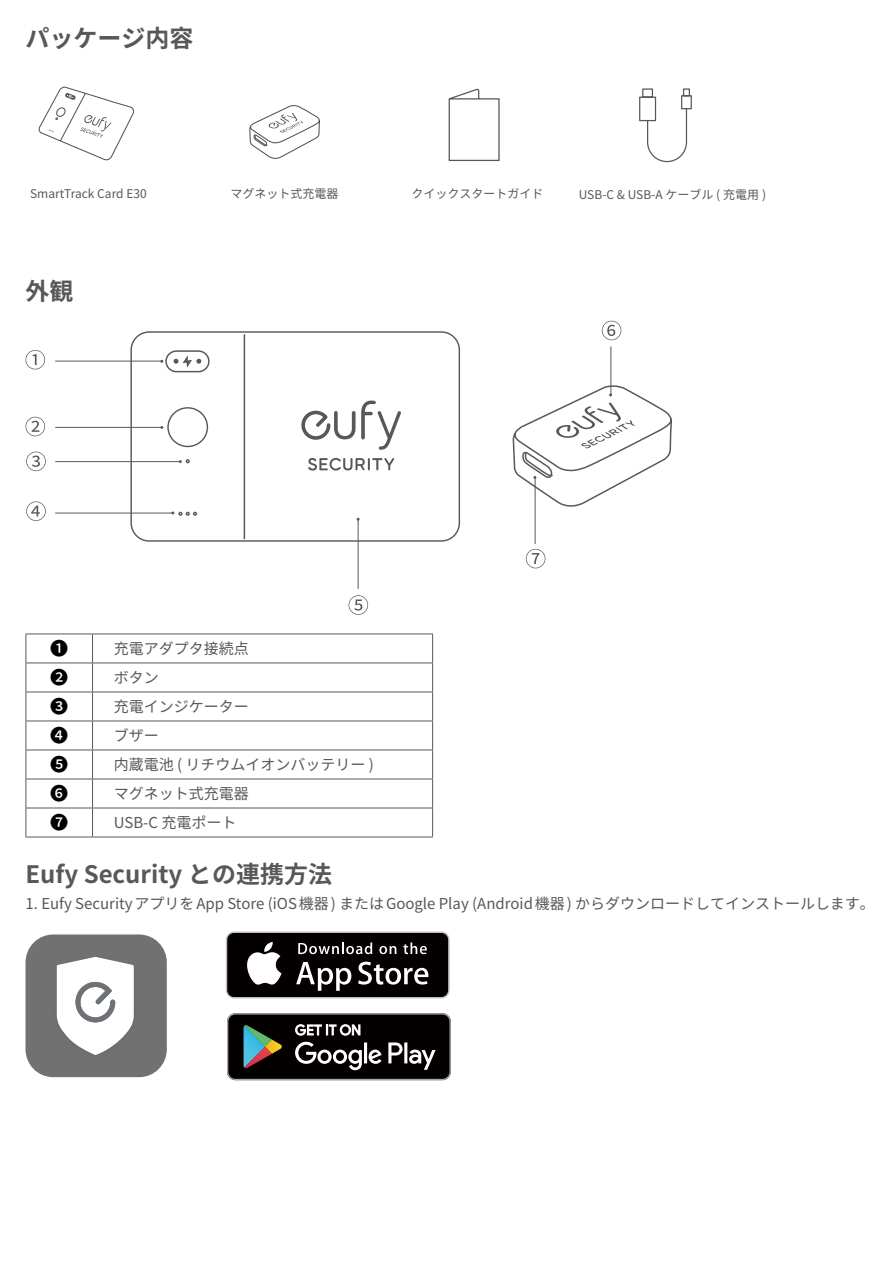
<style>
.page{position:relative;width:893px;height:1263px;background:#fff}
.page>*{position:absolute;margin:0;border:0;box-sizing:border-box;transform-origin:0 0}
.t1{font:700 24px "Noto Sans JP";color:#5a5757}
.t2{font:500 18px "Noto Sans SC";color:#000}
.t3{font:15px "Noto Sans JP";color:#5a5757}
.t4{font:12px "Noto Sans JP";color:#5a5757}
</style>
<div class="page">
<svg style="left:38px;top:86px;width:97px;height:75px"></svg>
<svg style="left:639px;top:88px;width:53px;height:75px"></svg>
<svg style="left:249px;top:105px;width:71px;height:54px"></svg>
<svg style="left:448px;top:89px;width:52px;height:72px"></svg>
<hr style="left:610px;top:347px;width:1px;height:48px;background:#595757">
<svg style="left:349px;top:595px;width:19px;height:20px"></svg>
<div style="left:130px;top:331px;width:330px;height:211px;border:1px solid #595757;border-radius:18px"></div>
<svg style="left:308px;top:458px;width:86px;height:13px"></svg>
<svg style="left:301px;top:400px;width:100px;height:50px"></svg>
<hr style="left:55px;top:513px;width:118px;height:1px;background:#595757">
<hr style="left:55px;top:461px;width:124px;height:1px;background:#595757">
<svg style="left:26px;top:452px;width:20px;height:19px"></svg>
<hr style="left:358px;top:519px;width:1px;height:69px;background:#595757">
<svg style="left:26px;top:501px;width:20px;height:20px"></svg>
<hr style="left:535px;top:478px;width:1px;height:66px;background:#595757">
<svg style="left:512px;top:384px;width:160px;height:155px"></svg>
<hr style="left:55px;top:427px;width:107px;height:1px;background:#595757">
<svg style="left:26px;top:417px;width:19px;height:19px"></svg>
<hr style="left:55px;top:361px;width:107px;height:1px;background:#595757">
<svg style="left:26px;top:350px;width:19px;height:19px"></svg>
<svg style="left:160px;top:334px;width:86px;height:207px"></svg>
<svg style="left:602px;top:321px;width:19px;height:19px"></svg>
<svg style="left:526px;top:549px;width:19px;height:19px"></svg>
<hr style="left:93px;top:633px;width:340px;height:1px;background:#5a5757">
<hr style="left:93px;top:663px;width:340px;height:1px;background:#5a5757">
<hr style="left:93px;top:692px;width:340px;height:1px;background:#5a5757">
<hr style="left:93px;top:721px;width:340px;height:1px;background:#5a5757">
<hr style="left:93px;top:750px;width:340px;height:1px;background:#5a5757">
<hr style="left:93px;top:779px;width:340px;height:1px;background:#5a5757">
<hr style="left:93px;top:808px;width:340px;height:1px;background:#5a5757">
<svg style="left:432px;top:634px;width:1px;height:203px"></svg>
<hr style="left:93px;top:837px;width:340px;height:1px;background:#5a5757">
<hr style="left:26px;top:633px;width:67px;height:1px;background:#5a5757">
<hr style="left:26px;top:663px;width:67px;height:1px;background:#5a5757">
<hr style="left:26px;top:692px;width:67px;height:1px;background:#5a5757">
<hr style="left:26px;top:721px;width:67px;height:1px;background:#5a5757">
<hr style="left:26px;top:750px;width:67px;height:1px;background:#5a5757">
<hr style="left:26px;top:779px;width:67px;height:1px;background:#5a5757">
<hr style="left:26px;top:808px;width:67px;height:1px;background:#5a5757">
<svg style="left:26px;top:634px;width:1px;height:203px"></svg>
<svg style="left:92px;top:634px;width:1px;height:203px"></svg>
<hr style="left:26px;top:837px;width:67px;height:1px;background:#5a5757">
<svg style="left:226px;top:931px;width:224px;height:67px"></svg>
<div style="left:227px;top:933px;width:221px;height:64px;background:#040000;border-radius:7px"></div>
<svg style="left:247px;top:942px;width:34px;height:43px"></svg>
<svg style="left:296px;top:962px;width:55px;height:29px"></svg>
<svg style="left:358px;top:962px;width:70px;height:22px"></svg>
<svg style="left:298px;top:942px;width:74px;height:12px"></svg>
<svg style="left:379px;top:946px;width:17px;height:8px"></svg>
<svg style="left:403px;top:942px;width:24px;height:12px"></svg>
<svg style="left:227px;top:1013px;width:224px;height:67px;background:#2d2d2c"></svg>
<svg style="left:26px;top:934px;width:141px;height:143px"></svg>
<h1 class="t1" style="left:26px;top:24px;width:169px">パッケージ内容</h1>
<p class="t4" style="left:30px;top:187px;width:118px">SmartTrack Card E30</p>
<p class="t4" style="left:230px;top:187px;width:109px">マグネット式充電器</p>
<p class="t4" style="left:411px;top:187px;width:133px">クイックスタートガイド</p>
<p class="t4" style="left:579px;top:188px;width:189px">USB-C &amp; USB-A ケーブル ( 充電用 )</p>
<h1 class="t1" style="left:26px;top:278px;width:49px">外観</h1>
<p class="t2" style="left:50px;top:638px;width:19px">❶</p>
<p class="t3" style="left:114px;top:639px;width:137px">充電アダプタ接続点</p>
<p class="t2" style="left:50px;top:667px;width:19px">❷</p>
<p class="t3" style="left:114px;top:669px;width:46px">ボタン</p>
<p class="t2" style="left:50px;top:696px;width:19px">❸</p>
<p class="t3" style="left:114px;top:698px;width:137px">充電インジケーター</p>
<p class="t2" style="left:50px;top:725px;width:19px">❹</p>
<p class="t3" style="left:114px;top:727px;width:46px">ブザー</p>
<p class="t2" style="left:50px;top:754px;width:19px">❺</p>
<p class="t3" style="left:114px;top:756px;width:262px">内蔵電池 ( リチウムイオンバッテリー )</p>
<p class="t2" style="left:50px;top:783px;width:19px">❻</p>
<p class="t3" style="left:114px;top:785px;width:137px">マグネット式充電器</p>
<p class="t2" style="left:50px;top:812px;width:19px">❼</p>
<p class="t3" style="left:114px;top:814px;width:124px">USB-C 充電ポート</p>
<h1 class="t1" style="left:26px;top:861px;width:308px">Eufy Security との連携方法</h1>
<p class="t3" style="left:26px;top:895px;width:851px">1. Eufy Security アプリを App Store (iOS 機器 ) または Google Play (Android 機器 ) からダウンロードしてインストールします。</p>
</div>
